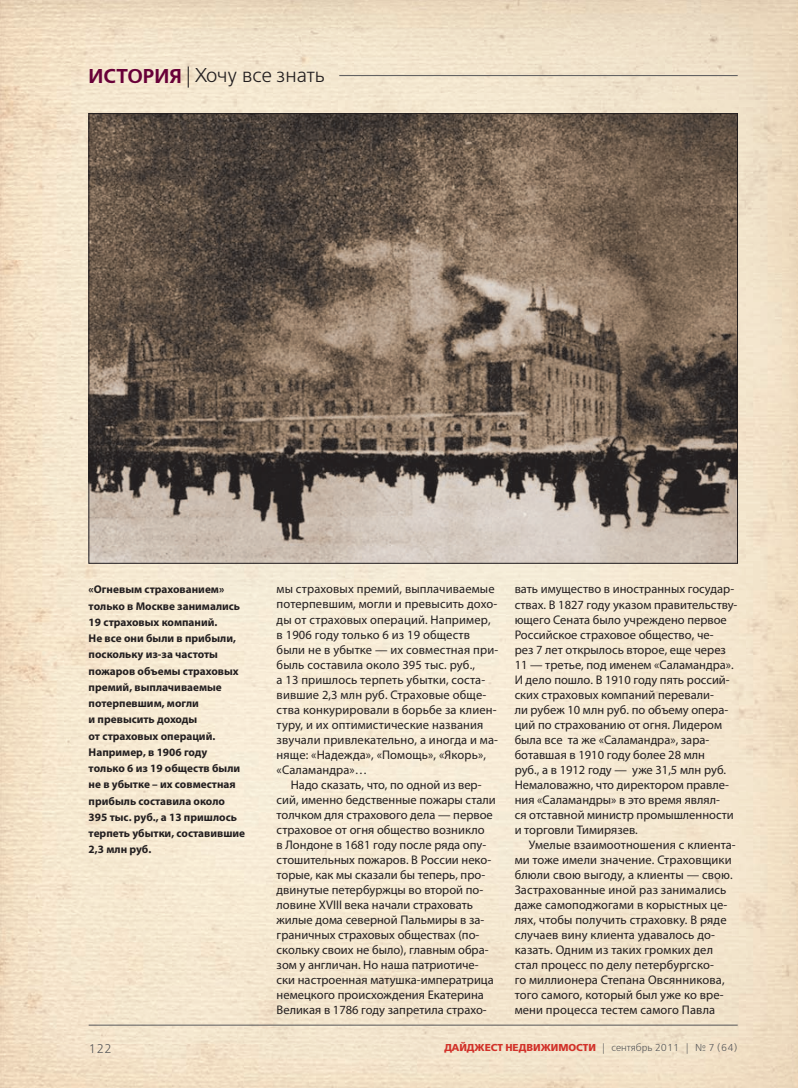
<style>
.page{position:relative;width:798px;height:1088px;background:#fff}
.page>*{position:absolute;margin:0;border:0;box-sizing:border-box;transform-origin:0 0}
.t1{font:20px "Free Set Light C";color:#231f20}
.t2{font:12.5px "Myriad Pro";color:#231f20}
.t3{font:12.5px "Free Set Light C";color:#57585a}
.t4{font:700 11.25px/16.2px "Myriad Pro";color:#231f20}
.t5{font:10px "Free Set Bold C";color:#d2322a}
.s1{font-family:"Free Set Demi C";color:#680038}
.s2{font-family:"Free Set Light C";color:#57585a}
</style>
<div class="page">
<img style="left:0;top:0;width:797px;height:1088px">
<hr style="left:89px;top:1025px;width:648px;height:1px;background:#57585a">
<img style="left:91px;top:115px;width:644px;height:446px">
<hr style="left:339px;top:75px;width:398px;height:1px;background:#57585a">
<p class="t1" style="left:89px;top:67px;width:237px"><span class="s1">ИСТОРИЯ</span> | Хочу все знать</p>
<p class="t4" style="left:89px;top:582px;width:158px">«Огневым страхованием» только в Москве занимались<br>19 страховых компаний.<br>Не все они были в прибыли, поскольку из-за частоты пожаров объемы страховых премий, выплачиваемые потерпевшим, могли<br>и превысить доходы<br>от страховых операций.<br>Например, в 1906 году только 6 из 19 обществ были не в убытке – их совместная прибыль составила около<br>395 тыс. руб., а 13 пришлось терпеть убытки, составившие<br>2,3 млн руб.</p>
<p class="t2" style="left:276px;top:585px;width:219px">мы страховых премий, выплачиваемые</p>
<p class="t2" style="left:276px;top:600px;width:222px">потерпевшим, могли и превысить дохо-</p>
<p class="t2" style="left:276px;top:615px;width:215px">ды от страховых операций. Например,</p>
<p class="t2" style="left:276px;top:630px;width:195px">в 1906 году только 6 из 19 обществ</p>
<p class="t2" style="left:276px;top:645px;width:223px">были не в убытке — их совместная при-</p>
<p class="t2" style="left:276px;top:660px;width:200px">быль составила около 395 тыс. руб.,</p>
<p class="t2" style="left:276px;top:675px;width:210px">а 13 пришлось терпеть убытки, соста-</p>
<p class="t2" style="left:276px;top:690px;width:211px">вившие 2,3 млн руб. Страховые обще-</p>
<p class="t2" style="left:276px;top:705px;width:221px">ства конкурировали в борьбе за клиен-</p>
<p class="t2" style="left:276px;top:720px;width:208px">туру, и их оптимистические названия</p>
<p class="t2" style="left:276px;top:735px;width:223px">звучали привлекательно, а иногда и ма-</p>
<p class="t2" style="left:276px;top:750px;width:211px">няще: «Надежда», «Помощь», «Якорь»,</p>
<p class="t2" style="left:276px;top:765px;width:92px">«Саламандра»…</p>
<p class="t2" style="left:291px;top:780px;width:192px">Надо сказать, что, по одной из вер-</p>
<p class="t2" style="left:276px;top:795px;width:220px">сий, именно бедственные пожары стали</p>
<p class="t2" style="left:276px;top:810px;width:218px">толчком для страхового дела — первое</p>
<p class="t2" style="left:276px;top:825px;width:209px">страховое от огня общество возникло</p>
<p class="t2" style="left:276px;top:840px;width:211px">в Лондоне в 1681 году после ряда опу-</p>
<p class="t2" style="left:276px;top:855px;width:216px">стошительных пожаров. В России неко-</p>
<p class="t2" style="left:276px;top:870px;width:210px">торые, как мы сказали бы теперь, про-</p>
<p class="t2" style="left:276px;top:885px;width:208px">двинутые петербуржцы во второй по-</p>
<p class="t2" style="left:276px;top:900px;width:198px">ловине XVIII века начали страховать</p>
<p class="t2" style="left:276px;top:915px;width:209px">жилые дома северной Пальмиры в за-</p>
<p class="t2" style="left:276px;top:930px;width:204px">граничных страховых обществах (по-</p>
<p class="t2" style="left:276px;top:945px;width:213px">скольку своих не было), главным обра-</p>
<p class="t2" style="left:276px;top:960px;width:203px">зом у англичан. Но наша патриотиче-</p>
<p class="t2" style="left:276px;top:975px;width:219px">ски настроенная матушка-императрица</p>
<p class="t2" style="left:276px;top:990px;width:209px">немецкого происхождения Екатерина</p>
<p class="t2" style="left:276px;top:1005px;width:211px">Великая в 1786 году запретила страхо-</p>
<p class="t2" style="left:514px;top:585px;width:221px">вать имущество в иностранных государ-</p>
<p class="t2" style="left:514px;top:600px;width:224px">ствах. В 1827 году указом правительству-</p>
<p class="t2" style="left:514px;top:615px;width:214px">ющего Сената было учреждено первое</p>
<p class="t2" style="left:514px;top:630px;width:200px">Российское страховое общество, че-</p>
<p class="t2" style="left:514px;top:645px;width:213px">рез 7 лет открылось второе, еще через</p>
<p class="t2" style="left:514px;top:660px;width:220px">11 — третье, под именем «Саламандра».</p>
<p class="t2" style="left:514px;top:675px;width:216px">И дело пошло. В 1910 году пять россий-</p>
<p class="t2" style="left:514px;top:690px;width:201px">ских страховых компаний перевали-</p>
<p class="t2" style="left:514px;top:705px;width:215px">ли рубеж 10 млн руб. по объему опера-</p>
<p class="t2" style="left:514px;top:720px;width:209px">ций по страхованию от огня. Лидером</p>
<p class="t2" style="left:514px;top:735px;width:196px">была все та же «Саламандра», зара-</p>
<p class="t2" style="left:514px;top:750px;width:192px">ботавшая в 1910 году более 28 млн</p>
<p class="t2" style="left:514px;top:765px;width:213px">руб., а в 1912 году — уже 31,5 млн руб.</p>
<p class="t2" style="left:514px;top:780px;width:216px">Немаловажно, что директором правле-</p>
<p class="t2" style="left:514px;top:795px;width:207px">ния «Саламандры» в это время являл-</p>
<p class="t2" style="left:514px;top:810px;width:221px">ся отставной министр промышленности</p>
<p class="t2" style="left:514px;top:825px;width:125px">и торговли Тимирязев.</p>
<p class="t2" style="left:528px;top:840px;width:208px">Умелые взаимоотношения с клиента-</p>
<p class="t2" style="left:514px;top:855px;width:218px">ми тоже имели значение. Страховщики</p>
<p class="t2" style="left:514px;top:870px;width:219px">блюли свою выгоду, а клиенты — свою.</p>
<p class="t2" style="left:514px;top:885px;width:213px">Застрахованные иной раз занимались</p>
<p class="t2" style="left:514px;top:900px;width:214px">даже самоподжогами в корыстных це-</p>
<p class="t2" style="left:514px;top:915px;width:213px">лях, чтобы получить страховку. В ряде</p>
<p class="t2" style="left:514px;top:930px;width:202px">случаев вину клиента удавалось до-</p>
<p class="t2" style="left:514px;top:945px;width:200px">казать. Одним из таких громких дел</p>
<p class="t2" style="left:514px;top:960px;width:201px">стал процесс по делу петербургско-</p>
<p class="t2" style="left:514px;top:975px;width:211px">го миллионера Степана Овсянникова,</p>
<p class="t2" style="left:514px;top:990px;width:210px">того самого, который был уже ко вре-</p>
<p class="t2" style="left:514px;top:1005px;width:202px">мени процесса тестем самого Павла</p>
<p class="t3" style="left:89px;top:1043px;width:25px">122</p>
<p class="t5" style="left:444px;top:1044px;width:295px">ДАЙДЖЕСТ НЕДВИЖИМОСТИ <span class="s2">| cентябрь 2011 | № 7 (64)</span></p>
</div>
